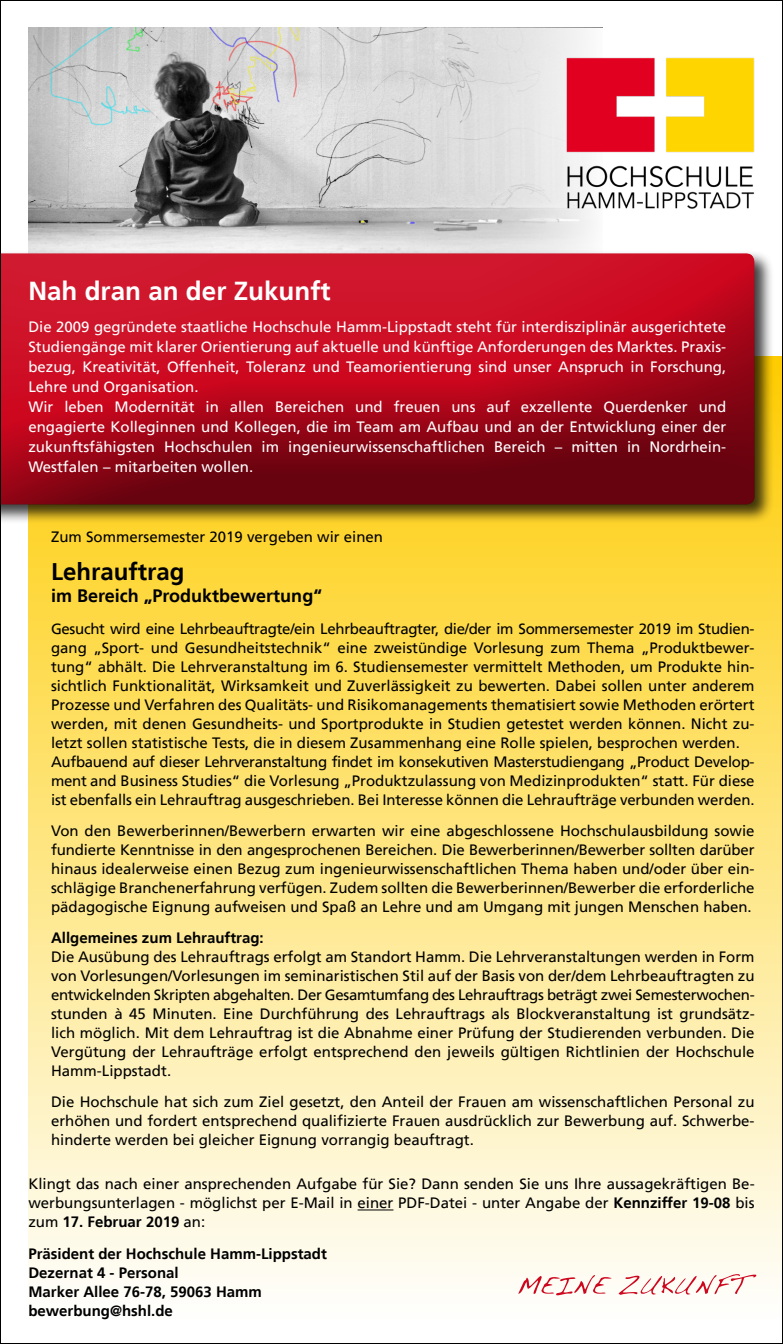
<style>
.page{position:relative;width:783px;height:1344px;background:#fff}
.page>*{position:absolute;margin:0;border:0;box-sizing:border-box;transform-origin:0 0}
.t1{font:700 26px "Frutiger LT";color:#fff}
.t2{font:700 24px "Frutiger LT";color:#000}
.t3{font:700 18px "Frutiger LT";color:#000}
.t4{font:15px/19px "Frutiger LT";color:#000;text-align:justify}
.t5{font:15px/20px "Frutiger LT";color:#fff}
.t6{font:700 15px/19px "Frutiger LT";color:#000}
.s1{font-weight:700}
</style>
<div class="page">
<div style="left:28px;top:356px;width:754px;height:962px;background:linear-gradient(to bottom,#fecc00,#fefefd)"></div>
<img style="left:28px;top:28px;width:327px;height:222px">
<svg style="left:355px;top:28px;width:252px;height:222px;background:#dbdbdb"></svg>
<div style="left:0;top:250px;width:773px;height:274px;background:#000;opacity:.75"></div>
<div style="left:0;top:251px;width:755px;height:195px;background:#fff;opacity:.1"></div>
<div style="left:0;top:259px;width:755px;height:246px;background:#000;opacity:.5"></div>
<hr style="left:357px;top:1209px;width:36px;height:1px;background:#000">
<svg style="left:518px;top:1274px;width:238px;height:21px"></svg>
<img style="left:565px;top:58px;width:189px;height:152px">
<h1 class="t1" style="left:28px;top:275px;width:303px">Nah dran an der Zukunft</h1>
<p class="t5" style="left:28px;top:317px;width:699px">Die 2009 gegründete staatliche Hochschule Hamm-Lippstadt steht für interdisziplinär ausgerichtete Studiengänge mit klarer Orientierung auf aktuelle und künftige Anforderungen des Marktes. Praxis&shy;bezug, Kreativität, Offenheit, Toleranz und Teamorientierung sind unser Anspruch in Forschung, Lehre und Organisation.<br>Wir leben Modernität in allen Bereichen und freuen uns auf exzellente Querdenker und engagierte Kolleginnen und Kollegen, die im Team am Aufbau und an der Entwicklung einer der zukunftsfähigsten Hochschulen im ingenieurwissenschaftlichen Bereich – mitten in Nordrhein-Westfalen – mitarbeiten wollen.</p>
<p class="t4" style="left:51px;top:528px;width:333px">Zum Sommersemester 2019 vergeben wir einen</p>
<h2 class="t2" style="left:51px;top:558px;width:135px">Lehrauftrag</h2>
<p class="t3" style="left:51px;top:585px;width:272px">im Bereich „Produktbewertung“</p>
<p class="t4" style="left:51px;top:619px;width:705px;text-align:left">Gesucht wird eine Lehrbeauftragte/ein Lehrbeauftragter, die/der im Sommersemester 2019 im Studien&shy;gang „Sport- und Gesundheitstechnik“ eine zweistündige Vorlesung zum Thema „Produktbewer&shy;tung“ abhält. Die Lehrveranstaltung im 6. Studiensemester vermittelt Methoden, um Produkte hin&shy;sichtlich Funktionalität, Wirksamkeit und Zuverlässigkeit zu bewerten. Dabei sollen unter anderem Prozesse und Verfahren des Qualitäts- und Risikomanagements thematisiert sowie Methoden erörtert werden, mit denen Gesundheits- und Sportprodukte in Studien getestet werden können. Nicht zu&shy;letzt sollen statistische Tests, die in diesem Zusammenhang eine Rolle spielen, besprochen werden.<br>Aufbauend auf dieser Lehrveranstaltung findet im konsekutiven Masterstudiengang „Product Develop&shy;ment and Business Studies“ die Vorlesung „Produktzulassung von Medizinprodukten“ statt. Für diese ist ebenfalls ein Lehrauftrag ausgeschrieben. Bei Interesse können die Lehraufträge verbunden werden.</p>
<p class="t4" style="left:51px;top:821px;width:705px">Von den Bewerberinnen/Bewerbern erwarten wir eine abgeschlossene Hochschulausbildung sowie fundierte Kenntnisse in den angesprochenen Bereichen. Die Bewerberinnen/Bewerber sollten darüber hinaus idealerweise einen Bezug zum ingenieurwissenschaftlichen Thema haben und/oder über ein&shy;schlägige Branchenerfahrung verfügen. Zudem sollten die Bewerberinnen/Bewerber die erforderliche pädagogische Eignung aufweisen und Spaß an Lehre und am Umgang mit jungen Menschen haben.</p>
<p class="t6" style="left:51px;top:928px;width:214px">Allgemeines zum Lehrauftrag:</p>
<p class="t4" style="left:51px;top:947px;width:705px">Die Ausübung des Lehrauftrags erfolgt am Standort Hamm. Die Lehrveranstaltungen werden in Form von Vorlesungen/Vorlesungen im seminaristischen Stil auf der Basis von der/dem Lehrbeauftragten zu entwickelnden Skripten abgehalten. Der Gesamtumfang des Lehrauftrags beträgt zwei Semesterwochen&shy;stunden à 45 Minuten. Eine Durchführung des Lehrauftrags als Blockveranstaltung ist grundsätz&shy;lich möglich. Mit dem Lehrauftrag ist die Abnahme einer Prüfung der Studierenden verbunden. Die Vergütung der Lehraufträge erfolgt entsprechend den jeweils gültigen Richtlinien der Hochschule Hamm-Lippstadt.</p>
<p class="t4" style="left:51px;top:1092px;width:704px">Die Hochschule hat sich zum Ziel gesetzt, den Anteil der Frauen am wissenschaftlichen Personal zu erhöhen und fordert entsprechend qualifizierte Frauen ausdrücklich zur Bewerbung auf. Schwerbe&shy;hinderte werden bei gleicher Eignung vorrangig beauftragt.</p>
<p class="t4" style="left:28px;top:1175px;width:727px">Klingt das nach einer ansprechenden Aufgabe für Sie? Dann senden Sie uns Ihre aussagekräftigen Be&shy;werbungsunterlagen - möglichst per E-Mail in einer PDF-Datei - unter Angabe der <span class="s1">Kennziffer 19-08</span> bis zum <span class="s1">17. Februar 2019</span> an:</p>
<p class="t6" style="left:28px;top:1244px;width:300px">Präsident der Hochschule Hamm-Lippstadt<br>Dezernat 4 - Personal<br>Marker Allee 76-78, 59063 Hamm bewerbung@hshl.de</p>
</div>
